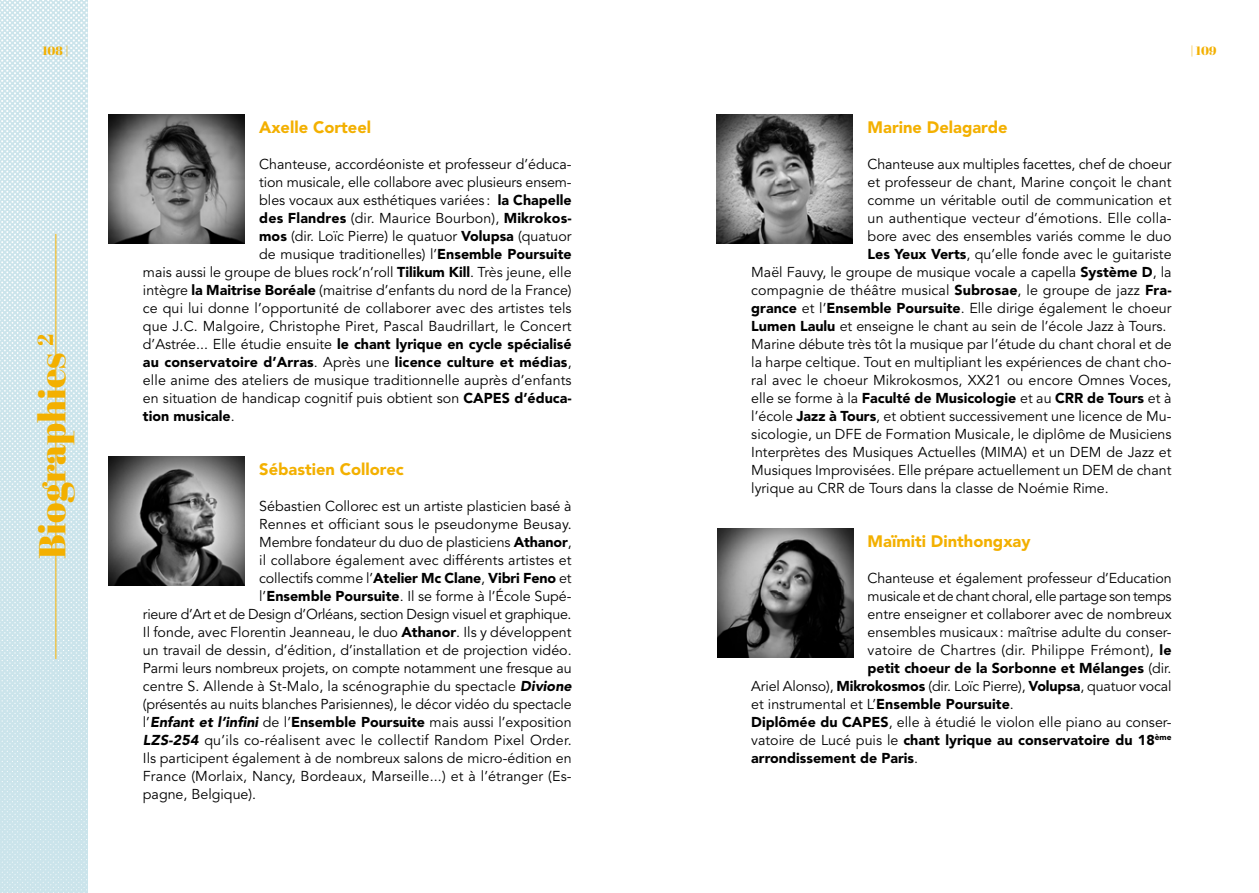
<style>
.page{position:relative;width:1259px;height:893px;background:#fff}
.page>*{position:absolute;margin:0;border:0;box-sizing:border-box;transform-origin:0 0}
.t1{font:37.5px "Abril Fatface";color:#f3b000}
.t2{font:900 16.5px "Avenir LT Std";color:#f3b000}
.t3{font:14.25px "Avenir LT Std";color:#000}
.t4{font:900 14.25px "Avenir LT Std";color:#000}
.t5{font:14.25px "Avenir LT Std";letter-spacing:-.02em;color:#000}
.t6{font:14.25px "Avenir LT Std";letter-spacing:.02em;color:#000}
.t7{font:12px "Abril Fatface";color:#f3b000}
.s1{font-weight:900}
.s2{font-weight:400}
.s3{font-weight:900;font-style:italic}
</style>
<div class="page">
<img style="left:0;top:0;width:87px;height:893px">
<hr style="left:56px;top:234px;width:1px;height:425px;background:#f3b000">
<img style="left:109px;top:457px;width:136px;height:128px">
<img style="left:109px;top:115px;width:136px;height:129px">
<img style="left:717px;top:529px;width:136px;height:128px">
<img style="left:717px;top:115px;width:135px;height:128px">
<p class="t7" style="left:43px;top:43px;width:28px">108 |</p>
<p class="t7" style="left:1190px;top:43px;width:28px">| 109</p>
<h1 class="t1" style="left:26px;top:559px;width:227px;rotate:-90deg">Biographies <sup>2</sup></h1>
<p class="t2" style="left:259px;top:117px;width:113px">Axelle Corteel</p>
<p class="t3" style="left:259px;top:155px;width:314px">Chanteuse, accordéoniste et professeur d’éduca-</p>
<p class="t3" style="left:259px;top:173px;width:314px">tion musicale, elle collabore avec plusieurs ensem-</p>
<p class="t3" style="left:259px;top:191px;width:314px">bles vocaux aux esthétiques variées : <span class="s1">la Chapelle</span></p>
<p class="t3" style="left:259px;top:209px;width:314px"><span class="s1">des Flandres</span> (dir. Maurice Bourbon), <span class="s1">Mikrokos-</span></p>
<p class="t3" style="left:259px;top:227px;width:314px"><span class="s1">mos</span> (dir. Loïc Pierre) le quatuor <span class="s1">Volupsa</span> (quatuor</p>
<p class="t3" style="left:259px;top:245px;width:314px">de musique traditionelles) l’<span class="s1">Ensemble Poursuite</span></p>
<p class="t3" style="left:143px;top:263px;width:430px">mais aussi le groupe de blues rock’n’roll <span class="s1">Tilikum Kill</span>. Très jeune, elle</p>
<p class="t3" style="left:143px;top:281px;width:430px">intègre <span class="s1">la Maitrise Boréale</span> (maitrise d’enfants du nord de la France)</p>
<p class="t3" style="left:143px;top:299px;width:430px">ce qui lui donne l’opportunité de collaborer avec des artistes tels</p>
<p class="t3" style="left:143px;top:317px;width:430px">que J.C. Malgoire, Christophe Piret, Pascal Baudrillart, le Concert</p>
<p class="t4" style="left:143px;top:335px;width:430px"><span class="s2">d’Astrée... Elle étudie ensuite</span> le chant lyrique en cycle spécialisé</p>
<p class="t4" style="left:143px;top:353px;width:430px">au conservatoire d’Arras<span class="s2">. Après une</span> licence culture et médias<span class="s2">,</span></p>
<p class="t3" style="left:143px;top:371px;width:430px">elle anime des ateliers de musique traditionnelle auprès d’enfants</p>
<p class="t3" style="left:143px;top:389px;width:430px">en situation de handicap cognitif puis obtient son <span class="s1">CAPES d’éduca-</span></p>
<p class="t4" style="left:143px;top:407px;width:93px">tion musicale<span class="s2">.</span></p>
<p class="t2" style="left:259px;top:459px;width:146px">Sébastien Collorec</p>
<p class="t3" style="left:259px;top:497px;width:314px">Sébastien Collorec est un artiste plasticien basé à</p>
<p class="t3" style="left:259px;top:515px;width:314px">Rennes et officiant sous le pseudonyme Beusay.</p>
<p class="t3" style="left:259px;top:533px;width:314px">Membre fondateur du duo de plasticiens <span class="s1">Athanor</span>,</p>
<p class="t3" style="left:259px;top:551px;width:314px">il collabore également avec différents artistes et</p>
<p class="t4" style="left:259px;top:569px;width:314px"><span class="s2">collectifs comme l’</span>Atelier Mc Clane<span class="s2">,</span> Vibri Feno <span class="s2">et</span></p>
<p class="t3" style="left:259px;top:587px;width:314px">l’<span class="s1">Ensemble Poursuite</span>. Il se forme à l’École Supé-</p>
<p class="t5" style="left:143px;top:605px;width:430px">rieure d’Art et de Design d’Orléans, section Design visuel et graphique.</p>
<p class="t3" style="left:143px;top:623px;width:430px">Il fonde, avec Florentin Jeanneau, le duo <span class="s1">Athanor</span>. Ils y développent</p>
<p class="t3" style="left:143px;top:641px;width:430px">un travail de dessin, d’édition, d’installation et de projection vidéo.</p>
<p class="t3" style="left:143px;top:659px;width:430px">Parmi leurs nombreux projets, on compte notamment une fresque au</p>
<p class="t3" style="left:143px;top:677px;width:430px">centre S. Allende à St-Malo, la scénographie du spectacle <span class="s3">Divione</span></p>
<p class="t3" style="left:143px;top:695px;width:430px">(présentés au nuits blanches Parisiennes), le décor vidéo du spectacle</p>
<p class="t3" style="left:143px;top:713px;width:430px">l’<span class="s3">Enfant et l’infini</span> de l’<span class="s1">Ensemble Poursuite</span> mais aussi l’exposition</p>
<p class="t3" style="left:143px;top:731px;width:430px"><span class="s3">LZS-254</span> qu’ils co-réalisent avec le collectif Random Pixel Order.</p>
<p class="t3" style="left:143px;top:749px;width:430px">Ils participent également à de nombreux salons de micro-édition en</p>
<p class="t3" style="left:143px;top:767px;width:430px">France (Morlaix, Nancy, Bordeaux, Marseille...) et à l’étranger (Es-</p>
<p class="t3" style="left:143px;top:785px;width:115px">pagne, Belgique).</p>
<p class="t2" style="left:867px;top:117px;width:141px">Marine Delagarde</p>
<p class="t3" style="left:867px;top:155px;width:305px">Chanteuse aux multiples facettes, chef de choeur</p>
<p class="t3" style="left:867px;top:173px;width:305px">et professeur de chant, Marine conçoit le chant</p>
<p class="t3" style="left:867px;top:191px;width:305px">comme un véritable outil de communication et</p>
<p class="t3" style="left:867px;top:209px;width:305px">un authentique vecteur d’émotions. Elle colla-</p>
<p class="t3" style="left:867px;top:227px;width:305px">bore avec des ensembles variés comme le duo</p>
<p class="t3" style="left:867px;top:245px;width:305px"><span class="s1">Les Yeux Verts</span>, qu’elle fonde avec le guitariste</p>
<p class="t3" style="left:751px;top:263px;width:422px">Maël Fauvy, le groupe de musique vocale a capella <span class="s1">Système D</span>, la</p>
<p class="t3" style="left:751px;top:281px;width:422px">compagnie de théâtre musical <span class="s1">Subrosae</span>, le groupe de jazz <span class="s1">Fra-</span></p>
<p class="t3" style="left:751px;top:299px;width:422px"><span class="s1">grance</span> et l’<span class="s1">Ensemble Poursuite</span>. Elle dirige également le choeur</p>
<p class="t3" style="left:751px;top:317px;width:417px"><span class="s1">Lumen Laulu</span> et enseigne le chant au sein de l’école Jazz à Tours.</p>
<p class="t3" style="left:751px;top:335px;width:422px">Marine débute très tôt la musique par l’étude du chant choral et de</p>
<p class="t3" style="left:751px;top:353px;width:422px">la harpe celtique. Tout en multipliant les expériences de chant cho-</p>
<p class="t3" style="left:751px;top:371px;width:422px">ral avec le choeur Mikrokosmos, XX21 ou encore Omnes Voces,</p>
<p class="t4" style="left:751px;top:389px;width:422px"><span class="s2">elle se forme à la</span> Faculté de Musicologie <span class="s2">et au</span> CRR de Tours <span class="s2">et à</span></p>
<p class="t3" style="left:751px;top:407px;width:422px">l’école <span class="s1">Jazz à Tours</span>, et obtient successivement une licence de Mu-</p>
<p class="t3" style="left:751px;top:425px;width:422px">sicologie, un DFE de Formation Musicale, le diplôme de Musiciens</p>
<p class="t3" style="left:751px;top:443px;width:422px">Interprètes des Musiques Actuelles (MIMA) et un DEM de Jazz et</p>
<p class="t3" style="left:751px;top:461px;width:422px">Musiques Improvisées. Elle prépare actuellement un DEM de chant</p>
<p class="t3" style="left:751px;top:479px;width:359px">lyrique au CRR de Tours dans la classe de Noémie Rime.</p>
<p class="t2" style="left:867px;top:531px;width:164px">Maïmiti Dinthongxay</p>
<p class="t3" style="left:867px;top:569px;width:305px">Chanteuse et également professeur d’Education</p>
<p class="t5" style="left:867px;top:587px;width:305px">musicale et de chant choral, elle partage son temps</p>
<p class="t3" style="left:867px;top:605px;width:305px">entre enseigner et collaborer avec de nombreux</p>
<p class="t3" style="left:867px;top:623px;width:305px">ensembles musicaux : maîtrise adulte du conser-</p>
<p class="t6" style="left:867px;top:641px;width:305px">vatoire de Chartres (dir. Philippe Frémont), <span class="s1">le</span></p>
<p class="t4" style="left:867px;top:659px;width:305px">petit choeur de la Sorbonne et Mélanges <span class="s2">(dir.</span></p>
<p class="t3" style="left:751px;top:677px;width:422px">Ariel Alonso), <span class="s1">Mikrokosmos</span> (dir. Loïc Pierre), <span class="s1">Volupsa</span>, quatuor vocal</p>
<p class="t3" style="left:751px;top:695px;width:264px">et instrumental et L’<span class="s1">Ensemble Poursuite</span>.</p>
<p class="t3" style="left:751px;top:713px;width:422px"><span class="s1">Diplômée du CAPES</span>, elle à étudié le violon elle piano au conser-</p>
<p class="t4" style="left:751px;top:731px;width:422px"><span class="s2">vatoire de Lucé puis le</span> chant lyrique au conservatoire du 18<sup>ème</sup></p>
<p class="t4" style="left:751px;top:749px;width:168px">arrondissement de Paris<span class="s2">.</span></p>
</div>
